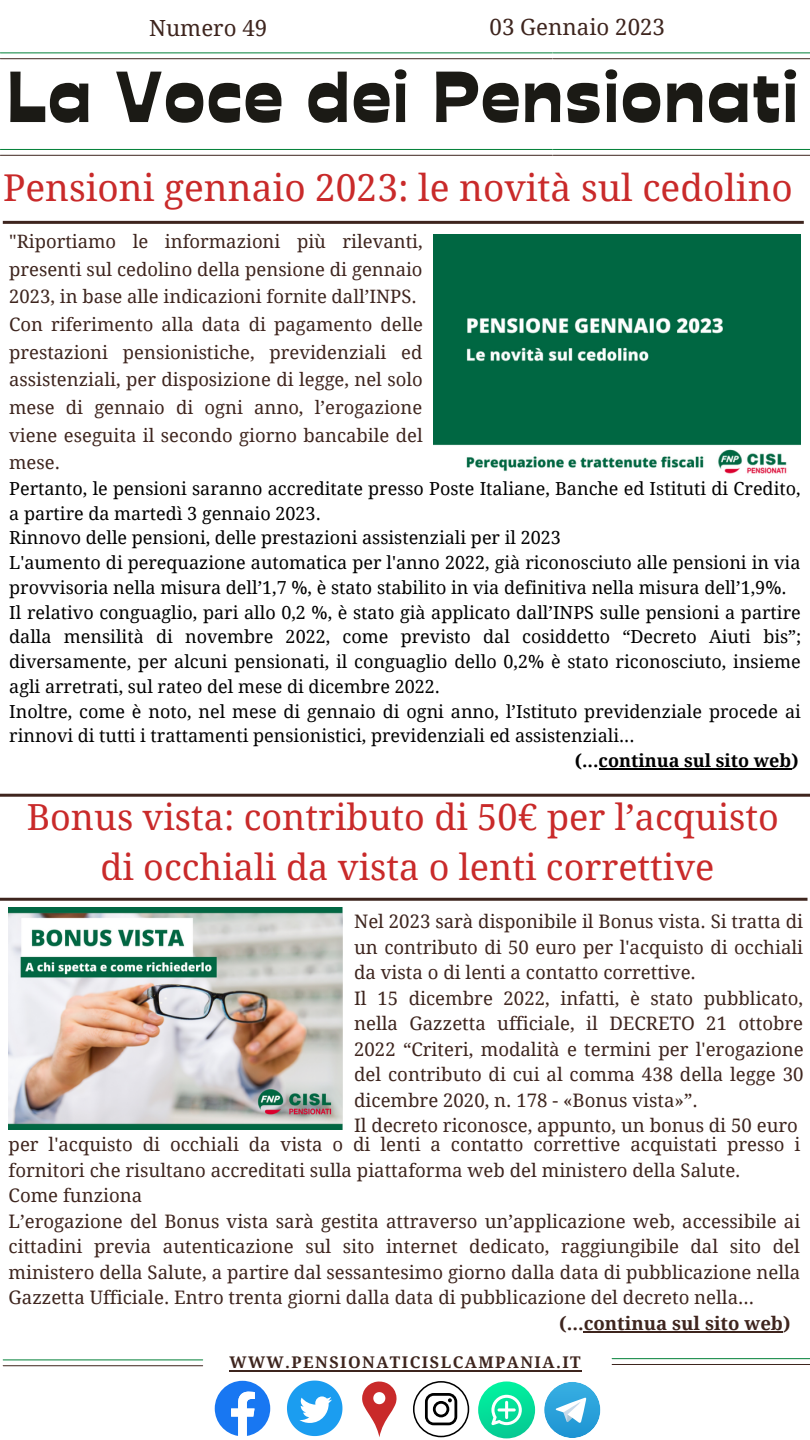
<style>
.page{position:relative;width:810px;height:1440px;background:#fff}
.page>*{position:absolute;margin:0;border:0;box-sizing:border-box;transform-origin:0 0}
.t1{font:72px "Stadio Now Novarese";letter-spacing:.035em;color:#1b1a15}
.t2{font:37px "Droid Serif";color:#c92a2a}
.t3{font:36px/50.2px "Droid Serif";color:#c92a2a;text-align:center}
.t4{font:22.3px "Droid Serif";color:#3e251e}
.t5{font:18.6px/25.5px "Droid Serif";color:#3e251e}
.t6{font:700 18.6px "Droid Serif";color:#3e251e}
.t7{font:18.5px/27.7px "Droid Serif";color:#3e251e}
.t8{font:18px/24.8px "Droid Serif";color:#000}
.t9{font:700 18px "Droid Serif";color:#000}
.t10{font:700 16.1px "Droid Serif";letter-spacing:.09em;color:#3e251e}
</style>
<div class="page">
<hr style="left:612px;top:1364px;width:198px;height:1px;background:#3e251e">
<hr style="left:612px;top:1358px;width:198px;height:1px;background:#008037">
<hr style="left:0;top:155px;width:552px;height:1px;background:#3e251e">
<hr style="left:0;top:149px;width:552px;height:1px;background:#008037">
<hr style="left:3px;top:1365px;width:200px;height:1px;background:#3e251e">
<hr style="left:3px;top:1360px;width:200px;height:1px;background:#008037">
<hr style="left:553px;top:155px;width:257px;height:1px;background:#3e251e">
<hr style="left:553px;top:149px;width:257px;height:1px;background:#008037">
<hr style="left:0;top:58px;width:552px;height:1px;background:#3e251e">
<hr style="left:0;top:53px;width:552px;height:1px;background:#008037">
<hr style="left:553px;top:58px;width:257px;height:1px;background:#3e251e">
<hr style="left:553px;top:53px;width:257px;height:1px;background:#008037">
<svg style="left:215px;top:1381px;width:55px;height:55px"></svg>
<svg style="left:287px;top:1381px;width:55px;height:55px"></svg>
<svg style="left:362px;top:1381px;width:35px;height:56px"></svg>
<svg style="left:413px;top:1381px;width:56px;height:56px"></svg>
<svg style="left:478px;top:1381px;width:57px;height:57px"></svg>
<svg style="left:491px;top:1395px;width:31px;height:30px"></svg>
<svg style="left:544px;top:1382px;width:56px;height:56px;fill:#2ca3db"></svg>
<svg style="left:556px;top:1398px;width:30px;height:25px"></svg>
<hr style="left:3px;top:221px;width:801px;height:3px;background:#3e251e">
<hr style="left:0;top:794px;width:810px;height:3px;background:#3e251e">
<hr style="left:0;top:898px;width:808px;height:3px;background:#3e251e">
<hr style="left:599px;top:769px;width:192px;height:1px;background:#000">
<img style="left:433px;top:234px;width:368px;height:240px">
<img style="left:9px;top:908px;width:333px;height:222px">
<hr style="left:229px;top:1370px;width:353px;height:1px;background:#3e251e">
<hr style="left:584px;top:1331px;width:199px;height:2px;background:#3e251e">
<p class="t4" style="left:149px;top:15px;width:120px">Numero 49</p>
<p class="t4" style="left:490px;top:15px;width:177px">03 Gennaio 2023</p>
<h1 class="t1" style="left:7px;top:54px;width:793px">La Voce dei Pensionati</h1>
<h2 class="t2" style="left:3px;top:167px;width:791px">Pensioni gennaio 2023: le novità sul cedolino</h2>
<p class="t7" style="left:9px;top:228px;width:415px">"Riportiamo le informazioni più rilevanti, presenti sul cedolino della pensione di gennaio 2023, in base alle indicazioni fornite dall’INPS.<br>Con riferimento alla data di pagamento delle prestazioni pensionistiche, previdenziali ed assistenziali, per disposizione di legge, nel solo mese di gennaio di ogni anno, l’erogazione viene eseguita il secondo giorno bancabile del mese.</p>
<p class="t8" style="left:9px;top:476px;width:793px">Pertanto, le pensioni saranno accreditate presso Poste Italiane, Banche ed Istituti di Credito, a partire da martedì 3 gennaio 2023.<br>Rinnovo delle pensioni, delle prestazioni assistenziali per il 2023<br>L'aumento di perequazione automatica per l'anno 2022, già riconosciuto alle pensioni in via provvisoria nella misura dell’1,7 %, è stato stabilito in via definitiva nella misura dell’1,9%.<br>Il relativo conguaglio, pari allo 0,2 %, è stato già applicato dall’INPS sulle pensioni a partire dalla mensilità di novembre 2022, come previsto dal cosiddetto “Decreto Aiuti bis”; diversamente, per alcuni pensionati, il conguaglio dello 0,2% è stato riconosciuto, insieme agli arretrati, sul rateo del mese di dicembre 2022.<br>Inoltre, come è noto, nel mese di gennaio di ogni anno, l’Istituto previdenziale procede ai rinnovi di tutti i trattamenti pensionistici, previdenziali ed assistenziali...</p>
<p class="t9" style="left:575px;top:751px;width:225px">(...continua sul sito web)</p>
<h3 class="t3" style="left:27px;top:792px;width:754px">Bonus vista: contributo di 50€ per l’acquisto di occhiali da vista o lenti correttive</h3>
<p class="t5" style="left:354px;top:909px;width:451px">Nel 2023 sarà disponibile il Bonus vista. Si tratta di un contributo di 50 euro per l'acquisto di occhiali da vista o di lenti a contatto correttive.<br>Il 15 dicembre 2022, infatti, è stato pubblicato, nella Gazzetta ufficiale, il DECRETO 21 ottobre 2022 “Criteri, modalità e termini per l'erogazione del contributo di cui al comma 438 della legge 30 dicembre 2020, n. 178 - «Bonus vista»”.<br>Il decreto riconosce, appunto, un bonus di 50 euro</p>
<p class="t5" style="left:9px;top:1132px;width:793px">per l'acquisto di occhiali da vista o di lenti a contatto correttive acquistati presso i fornitori che risultano accreditati sulla piattaforma web del ministero della Salute.<br>Come funziona<br>L’erogazione del Bonus vista sarà gestita attraverso un’applicazione web, accessibile ai cittadini previa autenticazione sul sito internet dedicato, raggiungibile dal sito del ministero della Salute, a partire dal sessantesimo giorno dalla data di pubblicazione nella Gazzetta Ufficiale. Entro trenta giorni dalla data di pubblicazione del decreto nella...</p>
<p class="t6" style="left:559px;top:1312px;width:233px">(...continua sul sito web)</p>
<p class="t10" style="left:229px;top:1354px;width:353px">WWW.PENSIONATICISLCAMPANIA.IT</p>
</div>
